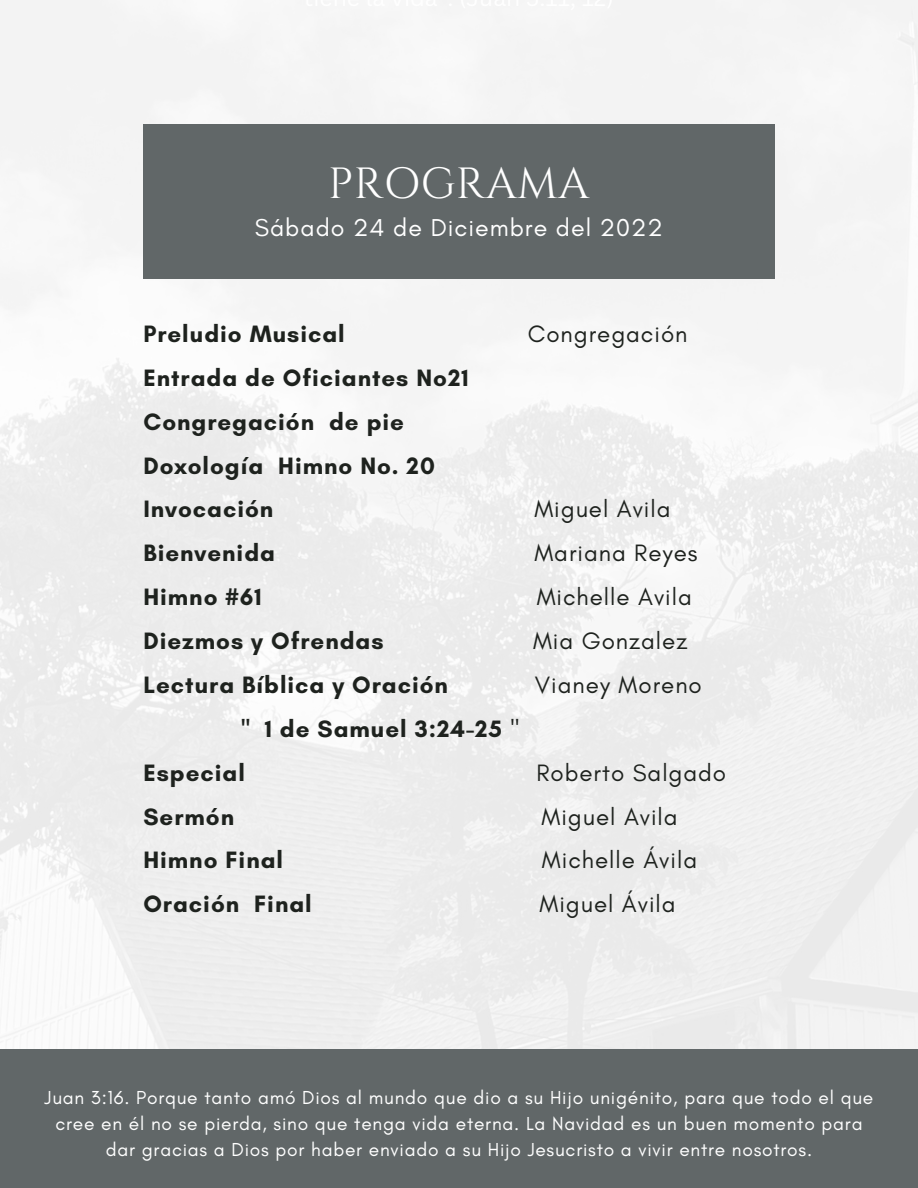
<style>
.page{position:relative;width:918px;height:1188px;background:#fff}
.page>*{position:absolute;margin:0;border:0;box-sizing:border-box;transform-origin:0 0}
.t1{font:43.65px "Cinzel";letter-spacing:.01em;color:#fff}
.t2{font:24.9px "Glacial Indifference";letter-spacing:.04em;color:#fff}
.t3{font:700 24.15px/43.8px "Glacial Indifference";letter-spacing:.04em;color:#1e221e}
.t4{font:24.15px "Glacial Indifference";letter-spacing:.04em;color:#1e221e}
.t5{font:19.2px/25.8px "Glacial Indifference";letter-spacing:.04em;color:#fff;text-align:center}
.s1{font-weight:400}
</style>
<div class="page">
<img style="left:0;top:0;width:918px;height:1049px">
<div style="left:143px;top:124px;width:632px;height:154px;background:#616768"></div>
<div style="left:0;top:1049px;width:918px;height:139px;background:#616768"></div>
<h1 class="t1" style="left:328px;top:156px;width:263px">PROGRAMA</h1>
<p class="t2" style="left:255px;top:212px;width:409px">Sábado 24 de Diciembre del 2022</p>
<p class="t3" style="left:143px;top:312px;width:203px">Preludio Musical</p>
<p class="t4" style="left:528px;top:319px;width:161px">Congregación</p>
<p class="t3" style="left:143px;top:356px;width:327px">Entrada de Oficiantes No21<br>Congregación de pie<br>Doxología Himno No. 20<br>Invocación</p>
<p class="t4" style="left:534px;top:495px;width:138px">Miguel Avila</p>
<p class="t3" style="left:143px;top:531px;width:133px">Bienvenida</p>
<p class="t4" style="left:534px;top:538px;width:165px">Mariana Reyes</p>
<p class="t3" style="left:143px;top:575px;width:120px">Himno #61</p>
<p class="t4" style="left:537px;top:582px;width:157px">Michelle Avila</p>
<p class="t3" style="left:143px;top:619px;width:242px">Diezmos y Ofrendas</p>
<p class="t4" style="left:533px;top:626px;width:156px">Mia Gonzalez</p>
<p class="t3" style="left:143px;top:663px;width:306px">Lectura Bíblica y Oración</p>
<p class="t4" style="left:535px;top:670px;width:168px">Vianey Moreno</p>
<p class="t3" style="left:143px;top:707px;width:377px;text-indent:98px">" 1 de Samuel 3:24-25 <span class="s1">"<br></span>Especial</p>
<p class="t4" style="left:536px;top:758px;width:191px">Roberto Salgado</p>
<p class="t3" style="left:143px;top:794px;width:92px">Sermón</p>
<p class="t4" style="left:542px;top:802px;width:138px">Miguel Avila</p>
<p class="t3" style="left:143px;top:838px;width:141px">Himno Final</p>
<p class="t4" style="left:542px;top:846px;width:157px">Michelle Ávila</p>
<p class="t3" style="left:143px;top:882px;width:170px">Oración Final</p>
<p class="t4" style="left:540px;top:889px;width:138px">Miguel Ávila</p>
<p class="t5" style="left:45px;top:1084px;width:830px">Juan 3:16. Porque tanto amó Dios al mundo que dio a su Hijo unigénito, para que todo el que cree en él no se pierda, sino que tenga vida eterna. La Navidad es un buen momento para dar gracias a Dios por haber enviado a su Hijo Jesucristo a vivir entre nosotros.</p>
</div>
